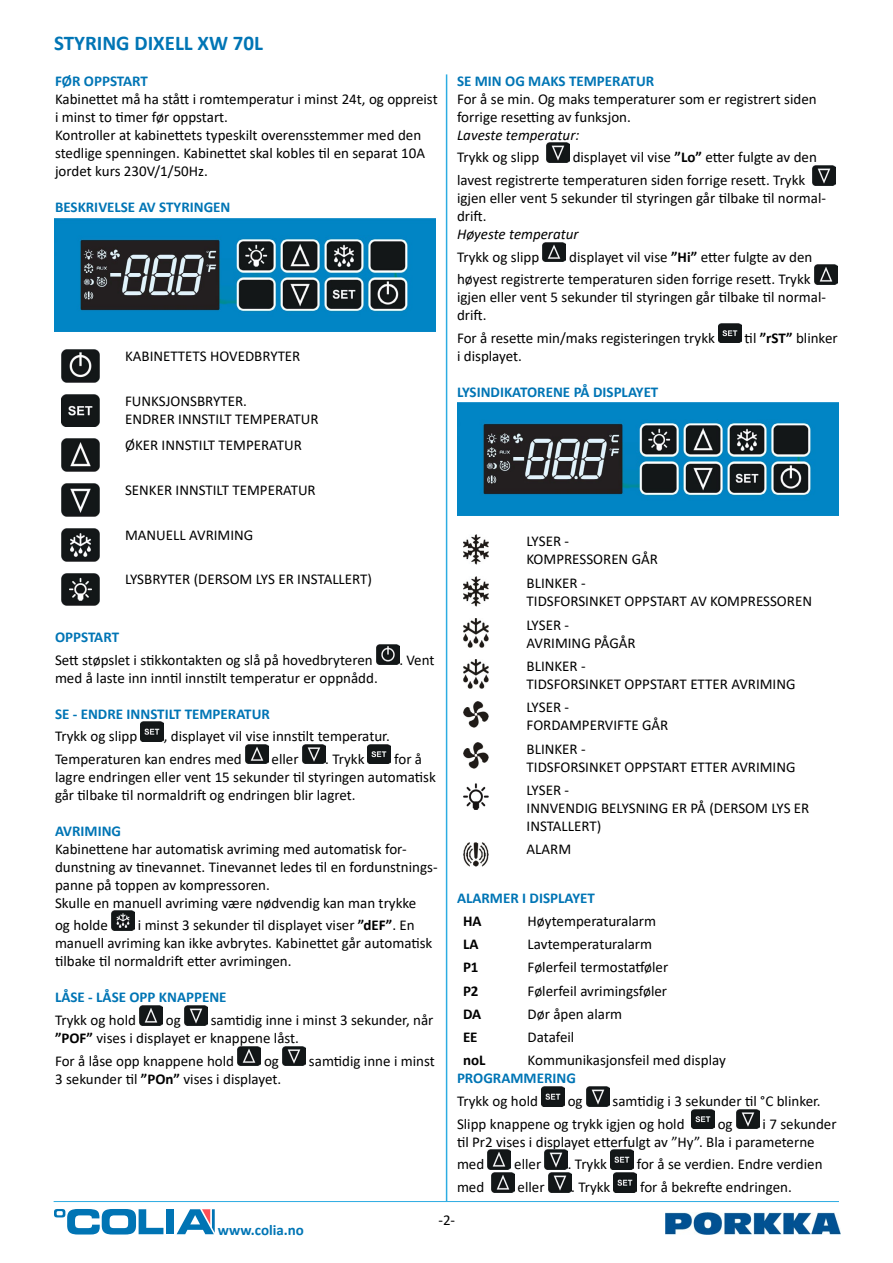
<style>
.page{position:relative;width:893px;height:1263px;background:#fff}
.page>*{position:absolute;margin:0;border:0;box-sizing:border-box;transform-origin:0 0}
.t1{font:700 21px "Calibri";color:#0075b5}
.t2{font:15px/18px "Calibri";color:#000}
.t3{font:700 15px "Calibri";color:#0075b5}
.t4{font:italic 15px "Calibri";color:#000}
.t5{font:700 15px "Calibri";color:#000}
.s1{font-weight:700}
</style>
<div class="page">
<hr style="left:54px;top:1201px;width:785px;height:1px;background:#2cace2">
<svg style="left:54px;top:1209px;width:109px;height:25px"></svg>
<div style="left:166px;top:1209px;width:8px;height:25px;background:#0074b4"></div>
<svg style="left:177px;top:1209px;width:38px;height:25px"></svg>
<img style="left:666px;top:1212px;width:175px;height:22px">
<img style="left:61px;top:350px;width:39px;height:32px">
<img style="left:61px;top:394px;width:38px;height:33px">
<img style="left:61px;top:439px;width:39px;height:33px">
<img style="left:61px;top:484px;width:39px;height:32px">
<img style="left:61px;top:528px;width:39px;height:33px">
<img style="left:61px;top:573px;width:39px;height:33px">
<img style="left:376px;top:645px;width:23px;height:20px">
<img style="left:141px;top:722px;width:23px;height:19px">
<img style="left:245px;top:744px;width:23px;height:20px">
<img style="left:302px;top:744px;width:23px;height:20px">
<img style="left:368px;top:744px;width:23px;height:20px">
<img style="left:111px;top:911px;width:23px;height:19px">
<img style="left:139px;top:1005px;width:23px;height:20px">
<img style="left:184px;top:1005px;width:23px;height:20px">
<img style="left:238px;top:1046px;width:23px;height:20px">
<img style="left:282px;top:1046px;width:24px;height:20px">
<img style="left:546px;top:143px;width:23px;height:19px">
<img style="left:812px;top:165px;width:23px;height:20px">
<img style="left:543px;top:242px;width:23px;height:20px">
<img style="left:814px;top:265px;width:23px;height:19px">
<img style="left:718px;top:323px;width:23px;height:20px">
<img style="left:463px;top:535px;width:26px;height:30px">
<img style="left:463px;top:577px;width:26px;height:29px">
<img style="left:463px;top:618px;width:26px;height:29px">
<img style="left:463px;top:660px;width:26px;height:28px">
<img style="left:463px;top:701px;width:26px;height:26px">
<img style="left:463px;top:742px;width:26px;height:26px">
<img style="left:463px;top:783px;width:26px;height:26px">
<img style="left:463px;top:843px;width:26px;height:24px">
<img style="left:541px;top:1086px;width:23px;height:20px">
<img style="left:586px;top:1086px;width:23px;height:20px">
<img style="left:691px;top:1109px;width:23px;height:20px">
<img style="left:736px;top:1109px;width:23px;height:20px">
<img style="left:488px;top:1150px;width:23px;height:19px">
<img style="left:545px;top:1150px;width:23px;height:19px">
<img style="left:610px;top:1150px;width:23px;height:19px">
<img style="left:491px;top:1172px;width:23px;height:20px">
<img style="left:548px;top:1172px;width:23px;height:20px">
<img style="left:614px;top:1172px;width:23px;height:20px">
<hr style="left:446px;top:74px;width:1px;height:1127px;background:#2cace2">
<img style="left:55px;top:218px;width:381px;height:114px">
<img style="left:457px;top:402px;width:381px;height:114px">
<h1 class="t1" style="left:54px;top:29px;width:211px">STYRING DIXELL XW 70L</h1>
<p class="t3" style="left:55px;top:70px;width:95px">FØR OPPSTART</p>
<p class="t2" style="left:55px;top:89px;width:384px">Kabinettet må ha stått i romtemperatur i minst 24t, og oppreist i minst to timer før oppstart.<br>Kontroller at kabinettets typeskilt overensstemmer med den stedlige spenningen. Kabinettet skal kobles til en separat 10A jordet kurs 230V/1/50Hz.</p>
<p class="t3" style="left:55px;top:196px;width:177px">BESKRIVELSE AV STYRINGEN</p>
<p class="t2" style="left:125px;top:347px;width:177px">KABINETTETS HOVEDBRYTER</p>
<p class="t2" style="left:125px;top:391px;width:195px">FUNKSJONSBRYTER.<br>ENDRER INNSTILT TEMPERATUR</p>
<p class="t2" style="left:125px;top:436px;width:178px">ØKER INNSTILT TEMPERATUR</p>
<p class="t2" style="left:125px;top:480px;width:192px">SENKER INNSTILT TEMPERATUR</p>
<p class="t2" style="left:125px;top:525px;width:130px">MANUELL AVRIMING</p>
<p class="t2" style="left:125px;top:570px;width:249px">LYSBRYTER (DERSOM LYS ER INSTALLERT)</p>
<p class="t3" style="left:55px;top:626px;width:66px">OPPSTART</p>
<p class="t2" style="left:55px;top:650px;width:319px">Sett støpslet i stikkontakten og slå på hovedbryteren</p>
<p class="t2" style="left:399px;top:650px;width:37px">. Vent</p>
<p class="t2" style="left:55px;top:668px;width:324px">med å laste inn inntil innstilt temperatur er oppnådd.</p>
<p class="t3" style="left:55px;top:703px;width:216px">SE - ENDRE INNSTILT TEMPERATUR</p>
<p class="t2" style="left:55px;top:727px;width:84px">Trykk og slipp</p>
<p class="t2" style="left:55px;top:724px;width:336px;line-height:22.6px;text-indent:109px">, displayet vil vise innstilt temperatur.<br>Temperaturen kan endres med</p>
<p class="t2" style="left:55px;top:749px;width:382px;text-indent:339px">for å lagre endringen eller vent 15 sekunder til styringen automatisk går tilbake til normaldrift og endringen blir lagret.</p>
<p class="t3" style="left:55px;top:820px;width:68px">AVRIMING</p>
<p class="t2" style="left:55px;top:839px;width:384px">Kabinettene har automatisk avriming med automatisk for&shy;dunstning av tinevannet. Tinevannet ledes til en fordunstnings&shy;panne på toppen av kompressoren.<br>Skulle en manuell avriming være nødvendig kan man trykke</p>
<p class="t2" style="left:55px;top:916px;width:54px">og holde</p>
<p class="t2" style="left:272px;top:749px;width:29px">eller</p>
<p class="t2" style="left:325px;top:749px;width:41px">. Trykk</p>
<p class="t2" style="left:55px;top:916px;width:379px;text-indent:83px">i minst 3 sekunder til displayet viser <span class="s1">”dEF”</span>. En manuell avriming kan ikke avbrytes. Kabinettet går automatisk tilbake til normaldrift etter avrimingen.</p>
<p class="t3" style="left:55px;top:987px;width:173px">LÅSE - LÅSE OPP KNAPPENE</p>
<p class="t2" style="left:55px;top:1011px;width:82px">Trykk og hold</p>
<p class="t2" style="left:166px;top:1011px;width:16px">og</p>
<p class="t2" style="left:55px;top:1011px;width:380px;text-indent:156px">samtidig inne i minst 3 sekunder, når <span class="s1">”POF”</span> vises i displayet er knappene låst.</p>
<p class="t2" style="left:55px;top:1051px;width:181px">For å låse opp knappene hold</p>
<p class="t2" style="left:264px;top:1051px;width:16px">og</p>
<p class="t2" style="left:309px;top:1051px;width:127px">samtidig inne i minst</p>
<p class="t2" style="left:55px;top:1069px;width:228px">3 sekunder til <span class="s1">”POn”</span> vises i displayet.</p>
<p class="t3" style="left:457px;top:70px;width:199px">SE MIN OG MAKS TEMPERATUR</p>
<p class="t2" style="left:457px;top:89px;width:361px">For å se min. Og maks temperaturer som er registrert siden forrige resetting av funksjon.</p>
<p class="t4" style="left:457px;top:124px;width:124px">Laveste temperatur:</p>
<p class="t2" style="left:457px;top:148px;width:84px">Trykk og slipp</p>
<p class="t2" style="left:457px;top:146px;width:361px;line-height:22.6px;text-indent:116px">displayet vil vise <span class="s1">”Lo”</span> etter fulgte av den lavest registrerte temperaturen siden forrige resett. Trykk</p>
<p class="t2" style="left:457px;top:189px;width:371px">igjen eller vent 5 sekunder til styringen går tilbake til normal&shy;drift.</p>
<p class="t4" style="left:457px;top:224px;width:123px">Høyeste temperatur</p>
<p class="t2" style="left:457px;top:247px;width:84px">Trykk og slipp</p>
<p class="t2" style="left:457px;top:245px;width:357px;line-height:22.6px;text-align:right">displayet vil vise <span class="s1">”Hi”</span> etter fulgte av den<br>høyest registrerte temperaturen siden forrige resett. Trykk</p>
<p class="t2" style="left:457px;top:288px;width:371px">igjen eller vent 5 sekunder til styringen går tilbake til normal&shy;drift.</p>
<p class="t2" style="left:457px;top:328px;width:259px">For å resette min/maks registeringen trykk</p>
<p class="t2" style="left:745px;top:328px;width:95px">til <span class="s1">”rST”</span> blinker</p>
<p class="t2" style="left:457px;top:346px;width:67px">i displayet.</p>
<p class="t3" style="left:457px;top:381px;width:203px">LYSINDIKATORENE PÅ DISPLAYET</p>
<p class="t2" style="left:527px;top:532px;width:133px">LYSER -<br>KOMPRESSOREN GÅR</p>
<p class="t2" style="left:527px;top:574px;width:287px">BLINKER -<br>TIDSFORSINKET OPPSTART AV KOMPRESSOREN</p>
<p class="t2" style="left:527px;top:615px;width:111px">LYSER -<br>AVRIMING PÅGÅR</p>
<p class="t2" style="left:527px;top:657px;width:270px">BLINKER -<br>TIDSFORSINKET OPPSTART ETTER AVRIMING</p>
<p class="t2" style="left:527px;top:698px;width:143px">LYSER -<br>FORDAMPERVIFTE GÅR</p>
<p class="t2" style="left:527px;top:739px;width:270px">BLINKER -<br>TIDSFORSINKET OPPSTART ETTER AVRIMING</p>
<p class="t2" style="left:527px;top:780px;width:284px">LYSER -<br>INNVENDIG BELYSNING ER PÅ (DERSOM LYS ER<br>INSTALLERT)</p>
<p class="t2" style="left:527px;top:840px;width:46px">ALARM</p>
<p class="t3" style="left:457px;top:887px;width:139px">ALARMER I DISPLAYET</p>
<p class="t5" style="left:463px;top:910px;width:20px">HA</p>
<p class="t2" style="left:528px;top:911px;width:130px">Høytemperaturalarm</p>
<p class="t5" style="left:463px;top:933px;width:17px">LA</p>
<p class="t2" style="left:528px;top:935px;width:126px">Lavtemperaturalarm</p>
<p class="t5" style="left:463px;top:957px;width:17px">P1</p>
<p class="t2" style="left:528px;top:958px;width:142px">Følerfeil termostatføler</p>
<p class="t5" style="left:463px;top:980px;width:17px">P2</p>
<p class="t2" style="left:528px;top:981px;width:141px">Følerfeil avrimingsføler</p>
<p class="t5" style="left:463px;top:1003px;width:20px">DA</p>
<p class="t2" style="left:528px;top:1004px;width:96px">Dør åpen alarm</p>
<p class="t5" style="left:463px;top:1026px;width:16px">EE</p>
<p class="t2" style="left:528px;top:1028px;width:48px">Datafeil</p>
<p class="t5" style="left:463px;top:1050px;width:24px">noL</p>
<p class="t2" style="left:528px;top:1051px;width:200px">Kommunikasjonsfeil med display</p>
<p class="t3" style="left:457px;top:1068px;width:120px">PROGRAMMERING</p>
<p class="t2" style="left:457px;top:1092px;width:82px">Trykk og hold</p>
<p class="t2" style="left:568px;top:1092px;width:16px">og</p>
<p class="t2" style="left:457px;top:1089px;width:365px;line-height:22.6px;text-indent:156px">samtidig i 3 sekunder til °C blinker.<br>Slipp knappene og trykk igjen og hold</p>
<p class="t2" style="left:457px;top:1114px;width:381px;text-indent:306px">i 7 sekunder til Pr2 vises i displayet etterfulgt av ”Hy”. Bla i parameterne</p>
<p class="t2" style="left:457px;top:1155px;width:29px">med</p>
<p class="t2" style="left:514px;top:1155px;width:29px">eller</p>
<p class="t2" style="left:568px;top:1155px;width:41px">. Trykk</p>
<p class="t2" style="left:637px;top:1155px;width:187px">for å se verdien. Endre verdien</p>
<p class="t2" style="left:457px;top:1178px;width:29px">med</p>
<p class="t2" style="left:518px;top:1178px;width:29px">eller</p>
<p class="t2" style="left:571px;top:1178px;width:41px">. Trykk</p>
<p class="t2" style="left:640px;top:1178px;width:153px">for å bekrefte endringen.</p>
<p class="t2" style="left:718px;top:1114px;width:16px">og</p>
<p class="t3" style="left:218px;top:1219px;width:88px">www.colia.no</p>
<p class="t2" style="left:438px;top:1210px;width:18px">-2-</p>
</div>
